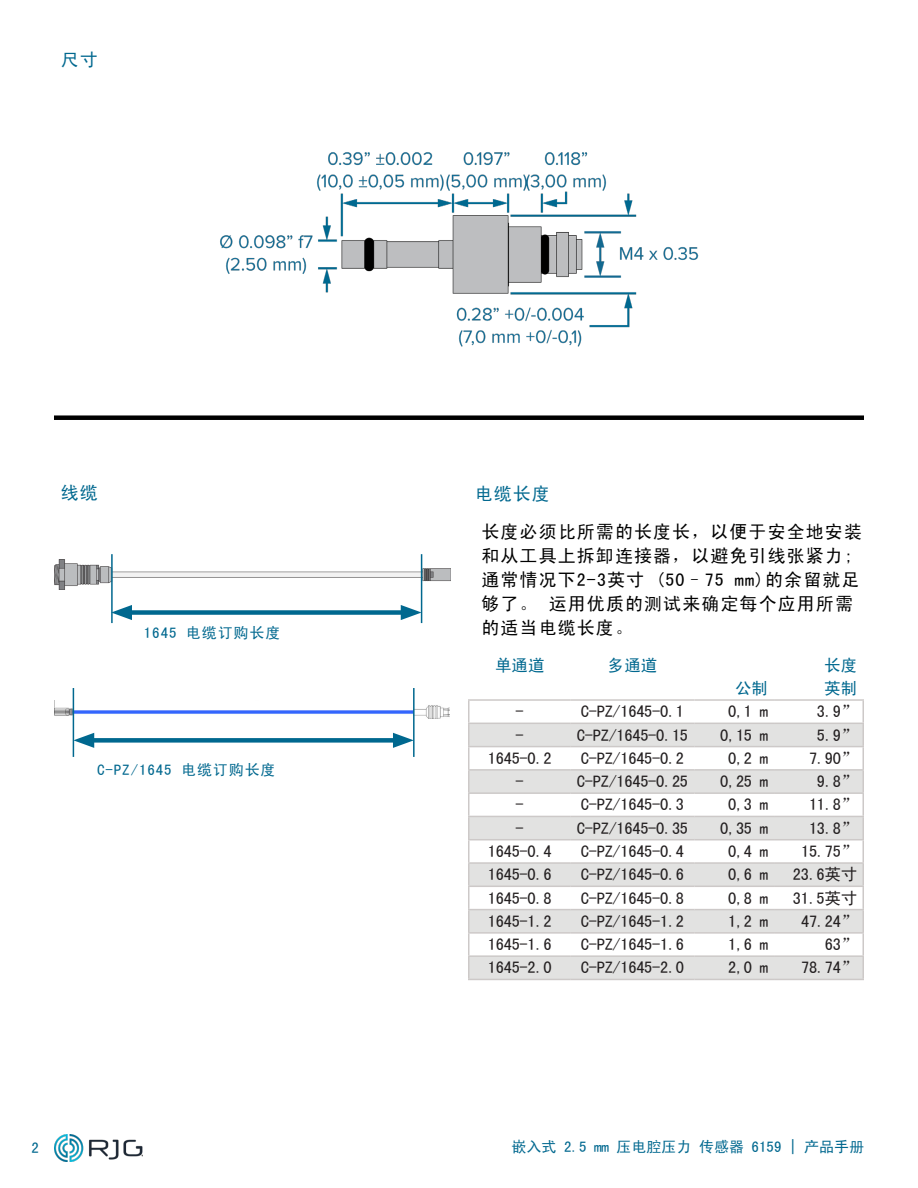
<style>
.page{position:relative;width:918px;height:1188px;background:#fff}
.page>*{position:absolute;margin:0;border:0;box-sizing:border-box;transform-origin:0 0}
.t1{font:18px/24px "Sim Hei";letter-spacing:.06em;color:#000}
.t2{font:18px "Sim Hei";letter-spacing:.06em;color:#00688f}
.t3{font:16.5px "Sim Hei";letter-spacing:-.02em;color:#231f20}
.t4{font:16.5px "Sim Hei";color:#00688f}
.t5{font:15px "Sim Hei";letter-spacing:.06em;color:#00688f}
.t6{font:15px "Sim Hei";color:#00688f}
</style>
<div class="page">
<img style="left:54px;top:1134px;width:88px;height:27px">
<img style="left:220px;top:152px;width:479px;height:195px">
<svg style="left:470px;top:724px;width:392px;height:255px;fill:#e2e2e1"></svg>
<hr style="left:468px;top:699px;width:103px;height:2px;background:#cdc9c8">
<hr style="left:468px;top:701px;width:2px;height:22px;background:#cdc9c8">
<hr style="left:571px;top:699px;width:123px;height:2px;background:#cdc9c8">
<hr style="left:694px;top:699px;width:80px;height:2px;background:#cdc9c8">
<hr style="left:774px;top:699px;width:90px;height:2px;background:#cdc9c8">
<hr style="left:862px;top:701px;width:2px;height:22px;background:#cdc9c8">
<hr style="left:468px;top:723px;width:103px;height:1px;background:#cdc9c8">
<hr style="left:468px;top:724px;width:2px;height:22px;background:#cdc9c8">
<hr style="left:571px;top:723px;width:123px;height:1px;background:#cdc9c8">
<hr style="left:694px;top:723px;width:80px;height:1px;background:#cdc9c8">
<hr style="left:774px;top:723px;width:90px;height:1px;background:#cdc9c8">
<hr style="left:862px;top:724px;width:2px;height:22px;background:#cdc9c8">
<hr style="left:468px;top:746px;width:103px;height:1px;background:#cdc9c8">
<hr style="left:468px;top:747px;width:2px;height:22px;background:#cdc9c8">
<hr style="left:571px;top:746px;width:123px;height:1px;background:#cdc9c8">
<hr style="left:694px;top:746px;width:80px;height:1px;background:#cdc9c8">
<hr style="left:774px;top:746px;width:90px;height:1px;background:#cdc9c8">
<hr style="left:862px;top:747px;width:2px;height:22px;background:#cdc9c8">
<hr style="left:468px;top:769px;width:103px;height:2px;background:#cdc9c8">
<hr style="left:468px;top:771px;width:2px;height:21px;background:#cdc9c8">
<hr style="left:571px;top:769px;width:123px;height:2px;background:#cdc9c8">
<hr style="left:694px;top:769px;width:80px;height:2px;background:#cdc9c8">
<hr style="left:774px;top:769px;width:90px;height:2px;background:#cdc9c8">
<hr style="left:862px;top:771px;width:2px;height:21px;background:#cdc9c8">
<hr style="left:468px;top:792px;width:103px;height:2px;background:#cdc9c8">
<hr style="left:468px;top:794px;width:2px;height:22px;background:#cdc9c8">
<hr style="left:571px;top:792px;width:123px;height:2px;background:#cdc9c8">
<hr style="left:694px;top:792px;width:80px;height:2px;background:#cdc9c8">
<hr style="left:774px;top:792px;width:90px;height:2px;background:#cdc9c8">
<hr style="left:862px;top:794px;width:2px;height:22px;background:#cdc9c8">
<hr style="left:468px;top:816px;width:103px;height:1px;background:#cdc9c8">
<hr style="left:468px;top:817px;width:2px;height:22px;background:#cdc9c8">
<hr style="left:571px;top:816px;width:123px;height:1px;background:#cdc9c8">
<hr style="left:694px;top:816px;width:80px;height:1px;background:#cdc9c8">
<hr style="left:774px;top:816px;width:90px;height:1px;background:#cdc9c8">
<hr style="left:862px;top:817px;width:2px;height:22px;background:#cdc9c8">
<hr style="left:468px;top:839px;width:103px;height:1px;background:#cdc9c8">
<hr style="left:468px;top:840px;width:2px;height:22px;background:#cdc9c8">
<hr style="left:571px;top:839px;width:123px;height:1px;background:#cdc9c8">
<hr style="left:694px;top:839px;width:80px;height:1px;background:#cdc9c8">
<hr style="left:774px;top:839px;width:90px;height:1px;background:#cdc9c8">
<hr style="left:862px;top:840px;width:2px;height:22px;background:#cdc9c8">
<hr style="left:468px;top:862px;width:103px;height:2px;background:#cdc9c8">
<hr style="left:468px;top:864px;width:2px;height:22px;background:#cdc9c8">
<hr style="left:571px;top:862px;width:123px;height:2px;background:#cdc9c8">
<hr style="left:694px;top:862px;width:80px;height:2px;background:#cdc9c8">
<hr style="left:774px;top:862px;width:90px;height:2px;background:#cdc9c8">
<hr style="left:862px;top:864px;width:2px;height:22px;background:#cdc9c8">
<hr style="left:468px;top:886px;width:103px;height:1px;background:#cdc9c8">
<hr style="left:468px;top:887px;width:2px;height:22px;background:#cdc9c8">
<hr style="left:571px;top:886px;width:123px;height:1px;background:#cdc9c8">
<hr style="left:694px;top:886px;width:80px;height:1px;background:#cdc9c8">
<hr style="left:774px;top:886px;width:90px;height:1px;background:#cdc9c8">
<hr style="left:862px;top:887px;width:2px;height:22px;background:#cdc9c8">
<hr style="left:468px;top:909px;width:103px;height:1px;background:#cdc9c8">
<hr style="left:468px;top:910px;width:2px;height:22px;background:#cdc9c8">
<hr style="left:571px;top:909px;width:123px;height:1px;background:#cdc9c8">
<hr style="left:694px;top:909px;width:80px;height:1px;background:#cdc9c8">
<hr style="left:774px;top:909px;width:90px;height:1px;background:#cdc9c8">
<hr style="left:862px;top:910px;width:2px;height:22px;background:#cdc9c8">
<hr style="left:468px;top:932px;width:103px;height:2px;background:#cdc9c8">
<hr style="left:468px;top:934px;width:2px;height:21px;background:#cdc9c8">
<hr style="left:571px;top:932px;width:123px;height:2px;background:#cdc9c8">
<hr style="left:694px;top:932px;width:80px;height:2px;background:#cdc9c8">
<hr style="left:774px;top:932px;width:90px;height:2px;background:#cdc9c8">
<hr style="left:862px;top:934px;width:2px;height:21px;background:#cdc9c8">
<hr style="left:468px;top:955px;width:103px;height:2px;background:#cdc9c8">
<hr style="left:468px;top:957px;width:2px;height:22px;background:#cdc9c8">
<hr style="left:571px;top:955px;width:123px;height:2px;background:#cdc9c8">
<hr style="left:694px;top:955px;width:80px;height:2px;background:#cdc9c8">
<hr style="left:774px;top:955px;width:90px;height:2px;background:#cdc9c8">
<hr style="left:862px;top:957px;width:2px;height:22px;background:#cdc9c8">
<hr style="left:468px;top:979px;width:103px;height:1px;background:#cdc9c8">
<hr style="left:571px;top:979px;width:123px;height:1px;background:#cdc9c8">
<hr style="left:694px;top:979px;width:80px;height:1px;background:#cdc9c8">
<hr style="left:774px;top:979px;width:90px;height:1px;background:#cdc9c8">
<div style="left:124px;top:610px;width:285px;height:5px;background:#00688f"></div>
<svg style="left:113px;top:605px;width:19px;height:15px"></svg>
<svg style="left:401px;top:605px;width:20px;height:15px"></svg>
<img style="left:54px;top:560px;width:396px;height:29px">
<hr style="left:421px;top:554px;width:1px;height:69px;background:#00688f">
<hr style="left:111px;top:554px;width:2px;height:69px;background:#00688f">
<div style="left:86px;top:738px;width:315px;height:5px;background:#00688f"></div>
<svg style="left:74px;top:733px;width:20px;height:15px"></svg>
<svg style="left:393px;top:733px;width:20px;height:15px"></svg>
<img style="left:54px;top:700px;width:396px;height:19px">
<hr style="left:413px;top:688px;width:2px;height:69px;background:#00688f">
<hr style="left:73px;top:688px;width:1px;height:69px;background:#00688f">
<div style="left:54px;top:415px;width:810px;height:5px;background:#000"></div>
<p class="t2" style="left:61px;top:51px;width:39px">尺寸</p>
<p class="t2" style="left:61px;top:484px;width:39px">线缆</p>
<p class="t2" style="left:475px;top:485px;width:77px">电缆长度</p>
<p class="t1" style="left:482px;top:520px;width:382px">长度必须比所需的长度长，以便于安全地安装和从工具上拆卸连接器，以避免引线张紧力;通常情况下2-3英寸 (50–75 mm)的余留就足够了。 运用优质的测试来确定每个应用所需的适当电缆长度。</p>
<p class="t4" style="left:495px;top:657px;width:51px">单通道</p>
<p class="t4" style="left:608px;top:657px;width:51px">多通道</p>
<p class="t4" style="left:824px;top:657px;width:34px">长度</p>
<p class="t4" style="left:735px;top:680px;width:34px">公制</p>
<p class="t4" style="left:824px;top:680px;width:34px">英制</p>
<p class="t3" style="left:516px;top:703px;width:10px">-</p>
<p class="t3" style="left:581px;top:703px;width:105px">C‑PZ/1645‑0.1</p>
<p class="t3" style="left:728px;top:703px;width:41px">0,1 m</p>
<p class="t3" style="left:817px;top:703px;width:42px">3.9”</p>
<p class="t3" style="left:516px;top:726px;width:10px">-</p>
<p class="t3" style="left:577px;top:726px;width:113px">C‑PZ/1645‑0.15</p>
<p class="t3" style="left:720px;top:726px;width:49px">0,15 m</p>
<p class="t3" style="left:817px;top:726px;width:42px">5.9”</p>
<p class="t3" style="left:488px;top:750px;width:65px">1645‑0.2</p>
<p class="t3" style="left:581px;top:750px;width:105px">C‑PZ/1645‑0.2</p>
<p class="t3" style="left:728px;top:750px;width:41px">0,2 m</p>
<p class="t3" style="left:809px;top:750px;width:50px">7.90”</p>
<p class="t3" style="left:516px;top:773px;width:10px">-</p>
<p class="t3" style="left:577px;top:773px;width:113px">C‑PZ/1645‑0.25</p>
<p class="t3" style="left:720px;top:773px;width:49px">0,25 m</p>
<p class="t3" style="left:817px;top:773px;width:42px">9.8”</p>
<p class="t3" style="left:516px;top:796px;width:10px">-</p>
<p class="t3" style="left:581px;top:796px;width:105px">C‑PZ/1645‑0.3</p>
<p class="t3" style="left:728px;top:796px;width:41px">0,3 m</p>
<p class="t3" style="left:809px;top:796px;width:50px">11.8”</p>
<p class="t3" style="left:516px;top:820px;width:10px">-</p>
<p class="t3" style="left:577px;top:820px;width:113px">C‑PZ/1645‑0.35</p>
<p class="t3" style="left:720px;top:820px;width:49px">0,35 m</p>
<p class="t3" style="left:809px;top:820px;width:50px">13.8”</p>
<p class="t3" style="left:488px;top:843px;width:65px">1645‑0.4</p>
<p class="t3" style="left:581px;top:843px;width:105px">C‑PZ/1645‑0.4</p>
<p class="t3" style="left:728px;top:843px;width:41px">0,4 m</p>
<p class="t3" style="left:801px;top:843px;width:58px">15.75”</p>
<p class="t3" style="left:488px;top:866px;width:65px">1645‑0.6</p>
<p class="t3" style="left:581px;top:866px;width:105px">C‑PZ/1645‑0.6</p>
<p class="t3" style="left:728px;top:866px;width:41px">0,6 m</p>
<p class="t3" style="left:793px;top:866px;width:66px">23.6英寸</p>
<p class="t3" style="left:488px;top:889px;width:65px">1645‑0.8</p>
<p class="t3" style="left:581px;top:889px;width:105px">C‑PZ/1645‑0.8</p>
<p class="t3" style="left:728px;top:889px;width:41px">0,8 m</p>
<p class="t3" style="left:793px;top:889px;width:66px">31.5英寸</p>
<p class="t3" style="left:488px;top:913px;width:65px">1645‑1.2</p>
<p class="t3" style="left:581px;top:913px;width:105px">C‑PZ/1645‑1.2</p>
<p class="t3" style="left:728px;top:913px;width:41px">1,2 m</p>
<p class="t3" style="left:801px;top:913px;width:58px">47.24”</p>
<p class="t3" style="left:488px;top:936px;width:65px">1645‑1.6</p>
<p class="t3" style="left:581px;top:936px;width:105px">C‑PZ/1645‑1.6</p>
<p class="t3" style="left:728px;top:936px;width:41px">1,6 m</p>
<p class="t3" style="left:825px;top:936px;width:34px">63”</p>
<p class="t3" style="left:488px;top:959px;width:65px">1645‑2.0</p>
<p class="t3" style="left:581px;top:959px;width:105px">C‑PZ/1645‑2.0</p>
<p class="t3" style="left:728px;top:959px;width:41px">2,0 m</p>
<p class="t3" style="left:801px;top:959px;width:58px">78.74”</p>
<p class="t5" style="left:144px;top:625px;width:138px">1645 电缆订购长度</p>
<p class="t5" style="left:97px;top:762px;width:180px">C-PZ/1645 电缆订购长度</p>
<p class="t5" style="left:32px;top:1140px;width:9px">2</p>
<p class="t6" style="left:512px;top:1139px;width:354px">嵌入式 2.5 mm 压电腔压力 传感器 6159 | 产品手册</p>
</div>
